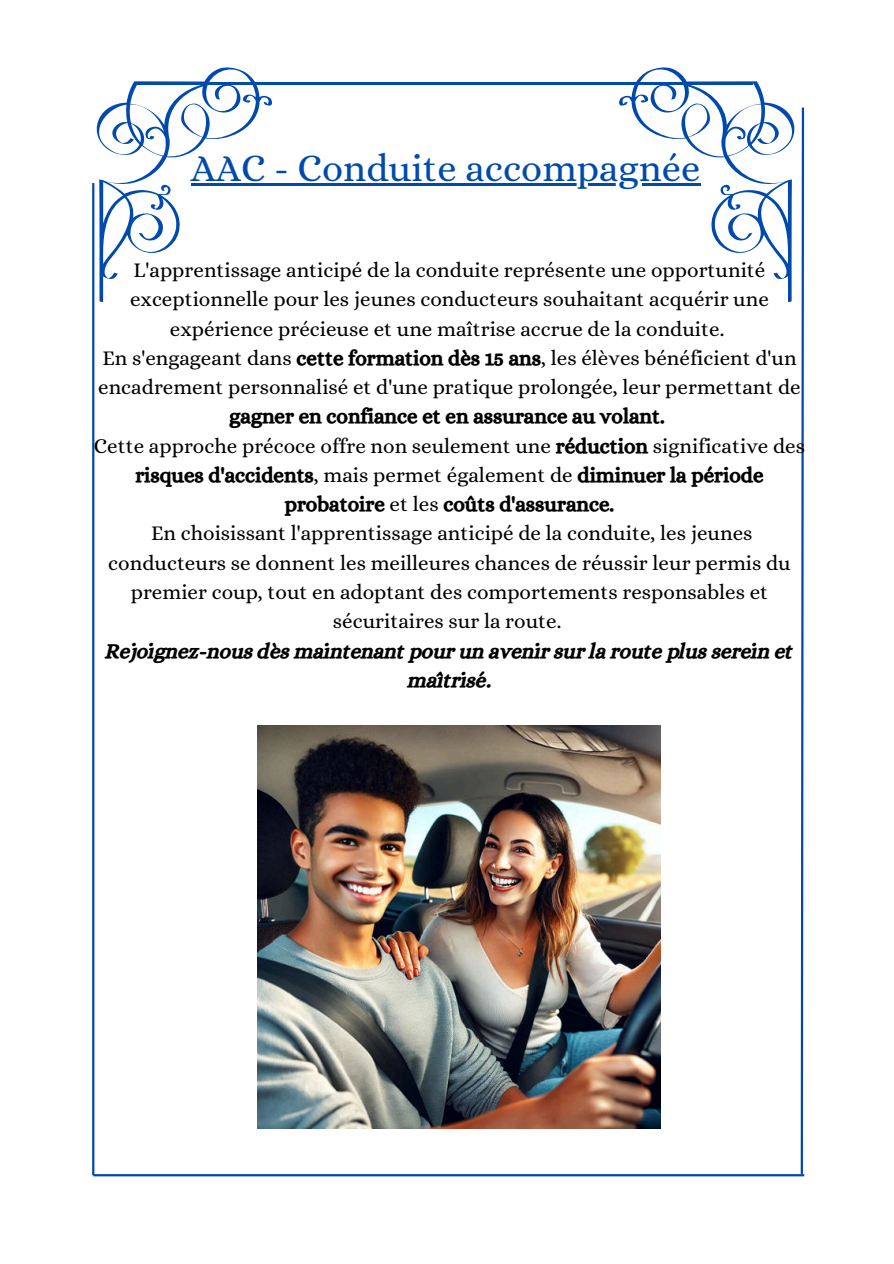
<style>
.page{position:relative;width:894px;height:1264px;background:#fff}
.page>*{position:absolute;margin:0;border:0;box-sizing:border-box;transform-origin:0 0}
.t1{font:38.4px "Alice";color:#004aad}
.t2{font:21px/29.2px "Alice";color:#000;text-align:center}
.t3{font:21px/29.2px "CA Generated";color:#000;text-align:center}
.s1{font-family:"CA Generated"}
.s2{font-family:"Alice"}
</style>
<div class="page">
<svg style="left:94px;top:67px;width:192px;height:235px"></svg>
<svg style="left:604px;top:67px;width:191px;height:235px"></svg>
<hr style="left:135px;top:82px;width:618px;height:2px;background:#004aad">
<hr style="left:92px;top:183px;width:2px;height:992px;background:#004aad">
<svg style="left:800px;top:107px;width:5px;height:1069px"></svg>
<hr style="left:93px;top:1174px;width:711px;height:2px;background:#004aad">
<img style="left:257px;top:725px;width:403px;height:403px">
<hr style="left:191px;top:183px;width:509px;height:3px;background:#004aad">
<h1 class="t1" style="left:191px;top:148px;width:511px">AAC - Conduite accompagnée</h1>
<p class="t2" style="left:98px;top:257px;width:704px">L'apprentissage anticipé de la conduite représente une opportunité exceptionnelle pour les jeunes conducteurs souhaitant acquérir une expérience précieuse et une maîtrise accrue de la conduite.<br>En s'engageant dans <span class="s1">cette formation dès 15 ans</span>, les élèves bénéficient d'un encadrement personnalisé et d'une pratique prolongée, leur permettant de</p>
<p class="t3" style="left:229px;top:403px;width:436px">gagner en confiance et en assurance au volant.</p>
<p class="t2" style="left:94px;top:432px;width:712px">Cette approche précoce offre non seulement une <span class="s1">réduction</span> significative des</p>
<p class="t3" style="left:135px;top:461px;width:629px">risques d'accidents<span class="s2">, mais permet également de</span> diminuer la période probatoire <span class="s2">et les</span> coûts d'assurance.</p>
<p class="t2" style="left:108px;top:520px;width:683px">En choisissant l'apprentissage anticipé de la conduite, les jeunes conducteurs se donnent les meilleures chances de réussir leur permis du premier coup, tout en adoptant des comportements responsables et sécuritaires sur la route.</p>
<p class="t3" style="left:106px;top:637px;width:688px">Rejoignez-nous dès maintenant pour un avenir sur la route plus serein et maîtrisé.</p>
</div>
